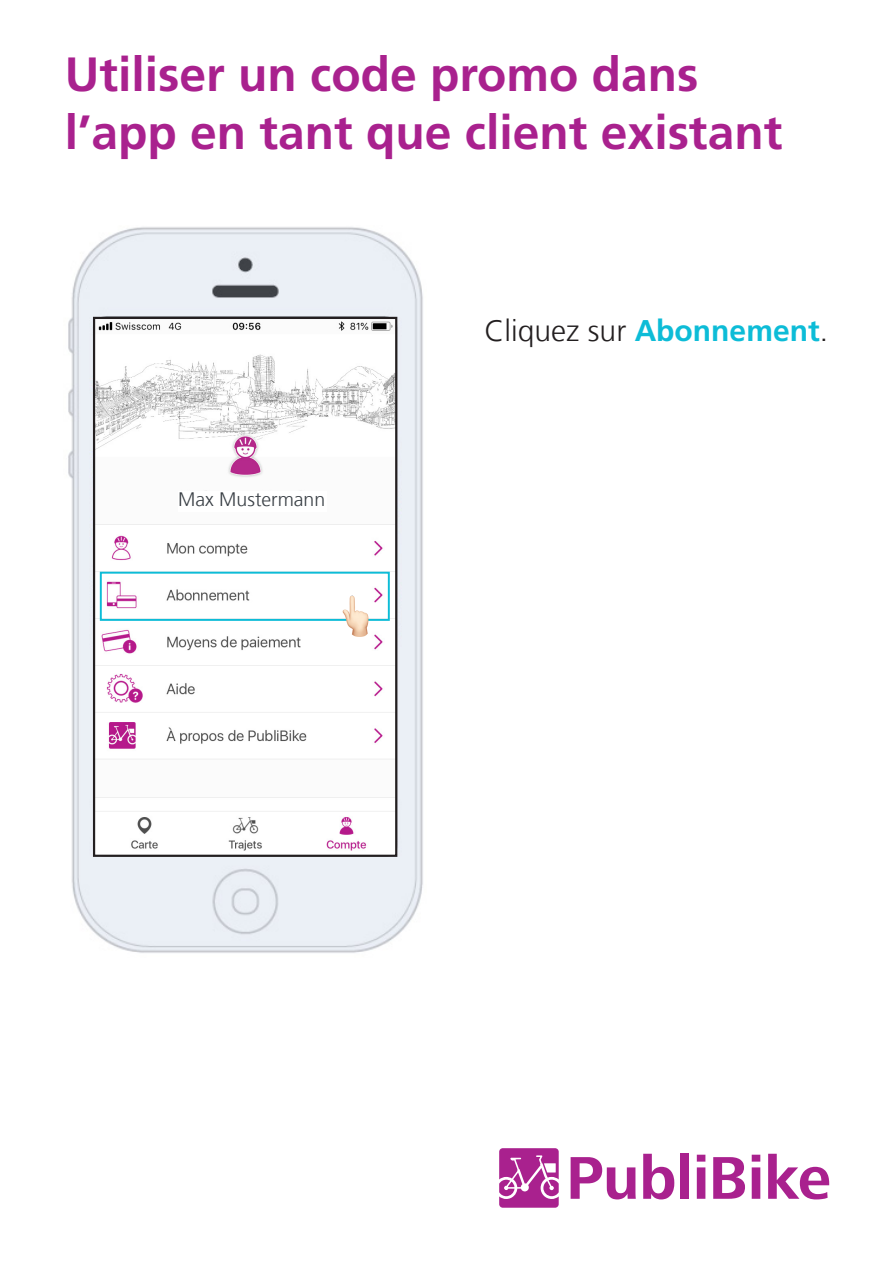
<style>
.page{position:relative;width:893px;height:1263px;background:#fff}
.page>*{position:absolute;margin:0;border:0;box-sizing:border-box;transform-origin:0 0}
.t1{font:700 48px/57.6px "Frutiger";color:#a9218e}
.t2{font:300 30px "Frutiger";color:#231f20}
.t3{font:300 19.5px "Frutiger";color:#383e44}
.s1{font-weight:700;color:#0dbcd7}
</style>
<div class="page">
<svg style="left:571px;top:1157px;width:65px;height:42px"></svg>
<svg style="left:643px;top:1154px;width:31px;height:45px"></svg>
<div style="left:680px;top:1154px;width:9px;height:45px;background:#a9218e"></div>
<svg style="left:697px;top:1155px;width:8px;height:44px"></svg>
<svg style="left:713px;top:1157px;width:32px;height:42px"></svg>
<svg style="left:752px;top:1155px;width:8px;height:44px"></svg>
<svg style="left:768px;top:1154px;width:61px;height:45px"></svg>
<svg style="left:499px;top:1148px;width:60px;height:60px;background:#ba4ea4"></svg>
<img style="left:68px;top:227px;width:355px;height:726px">
<img style="left:96px;top:320px;width:298px;height:534px">
<div style="left:93px;top:317px;width:304px;height:540px;border:2px solid #231f20"></div>
<div style="left:100px;top:572px;width:290px;height:49px;border:2px solid #0dbcd7"></div>
<img style="left:337px;top:596px;width:40px;height:40px">
<div style="left:178px;top:491px;width:149px;height:20px;background:#fff"></div>
<p class="t1" style="left:65px;top:46px;width:719px">Utiliser un code promo dans l’app en tant que client existant</p>
<p class="t3" style="left:170px;top:487px;width:148px">Max Mustermann</p>
<p class="t3" style="left:178px;top:487px;width:148px">Max Mustermann</p>
<p class="t2" style="left:485px;top:314px;width:345px">Cliquez sur <span class="s1">Abonnement</span>.</p>
</div>
